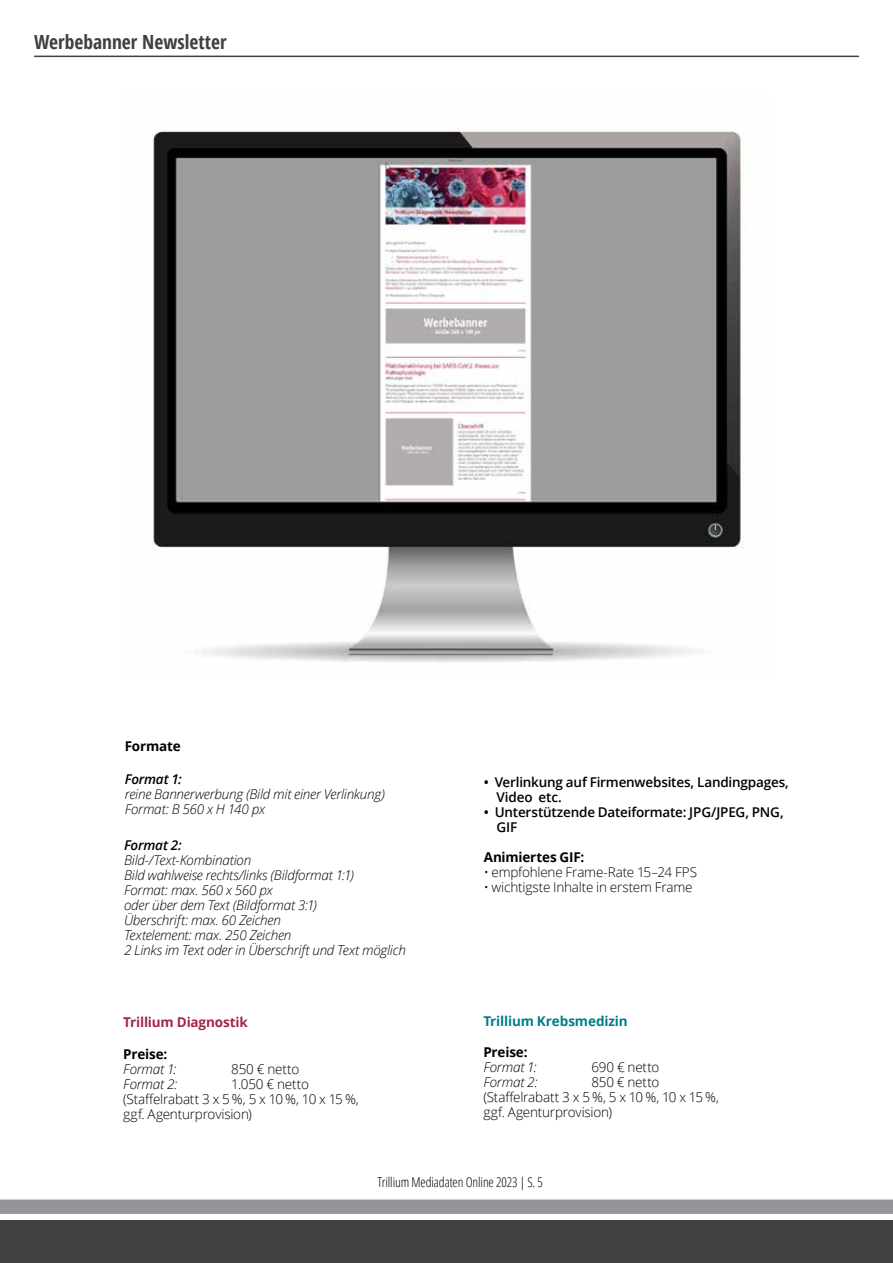
<style>
.page{position:relative;width:893px;height:1263px;background:#fff}
.page>*{position:absolute;margin:0;border:0;box-sizing:border-box;transform-origin:0 0}
.t1{font:700 condensed 19.5px "Open Sans";color:#40403f}
.t2{font:italic 300 13.5px/15px "Open Sans";letter-spacing:-.02em;color:#000}
.t3{font:300 13.5px/15px "Open Sans";letter-spacing:-.015em;color:#000}
.t4{font:600 13.5px/15px "Open Sans";letter-spacing:-.015em;color:#000}
.t5{font:700 13.5px "Open Sans";letter-spacing:-.015em;color:#000}
.t6{font:300 condensed 13.5px "Open Sans";letter-spacing:-.01em;color:#000}
.t7{font:700 13.5px "Open Sans";letter-spacing:-.01em;color:#007c89}
.t8{font:700 13.5px "Open Sans";letter-spacing:-.01em;color:#a22845}
.t9{font:italic 600 13.5px "Open Sans";letter-spacing:-.015em;color:#000}
</style>
<div class="page">
<div style="left:0;top:1220px;width:893px;height:43px;background:#41413f"></div>
<div style="left:0;top:1199px;width:893px;height:15px;background:#939598"></div>
<hr style="left:34px;top:56px;width:825px;height:1px;background:#41413f">
<img style="left:151px;top:128px;width:595px;height:535px">
<h1 class="t1" style="left:34px;top:28px;width:194px">Werbebanner Newsletter</h1>
<p class="t5" style="left:125px;top:736px;width:58px">Formate</p>
<p class="t9" style="left:125px;top:770px;width:59px">Format 1:</p>
<p class="t2" style="left:125px;top:786px;width:262px">reine Bannerwerbung (Bild mit einer Verlinkung)<br>Format: B 560 x H 140 px</p>
<p class="t9" style="left:124px;top:836px;width:59px">Format 2:</p>
<p class="t2" style="left:124px;top:852px;width:283px">Bild-/Text-Kombination<br>Bild wahlweise rechts/links (Bildformat 1:1)<br>Format: max. 560 x 560 px<br>oder über dem Text (Bildformat 3:1)<br>Überschrift: max. 60 Zeichen<br>Textelement: max. 250 Zeichen<br>2 Links im Text oder in Überschrift und Text möglich</p>
<p class="t8" style="left:123px;top:1012px;width:126px">Trillium Diagnostik</p>
<p class="t5" style="left:123px;top:1044px;width:46px">Preise:</p>
<p class="t2" style="left:123px;top:1061px;width:55px">Format 1:</p>
<p class="t3" style="left:231px;top:1061px;width:69px">850 € netto</p>
<p class="t2" style="left:123px;top:1076px;width:56px">Format 2:</p>
<p class="t3" style="left:123px;top:1076px;width:237px;text-indent:108px">1.050 € netto (Staffelrabatt 3 x 5 %, 5 x 10 %, 10 x 15 %, ggf. Agenturprovision)</p>
<p class="t4" style="left:496px;top:774px;width:294px;text-indent:-13px">• Verlinkung auf Firmenwebsites, Landingpages,<br>Video etc.</p>
<p class="t4" style="left:496px;top:804px;width:289px;text-indent:-13px">• Unterstützende Dateiformate: JPG/JPEG, PNG,<br>GIF</p>
<p class="t5" style="left:484px;top:847px;width:102px">Animiertes GIF:</p>
<p class="t3" style="left:484px;top:864px;width:215px">• empfohlene Frame-Rate 15–24 FPS</p>
<p class="t3" style="left:484px;top:879px;width:210px">• wichtigste Inhalte in erstem Frame</p>
<p class="t7" style="left:483px;top:1012px;width:146px">Trillium Krebsmedizin</p>
<p class="t5" style="left:483px;top:1043px;width:46px">Preise:</p>
<p class="t2" style="left:483px;top:1059px;width:55px">Format 1:</p>
<p class="t3" style="left:591px;top:1059px;width:70px">690 € netto</p>
<p class="t2" style="left:483px;top:1074px;width:56px">Format 2:</p>
<p class="t3" style="left:483px;top:1074px;width:237px;text-indent:108px">850 € netto (Staffelrabatt 3 x 5 %, 5 x 10 %, 10 x 15 %, ggf. Agenturprovision)</p>
<p class="t6" style="left:377px;top:1172px;width:167px">Trillium Mediadaten Online 2023 | S. 5</p>
</div>
